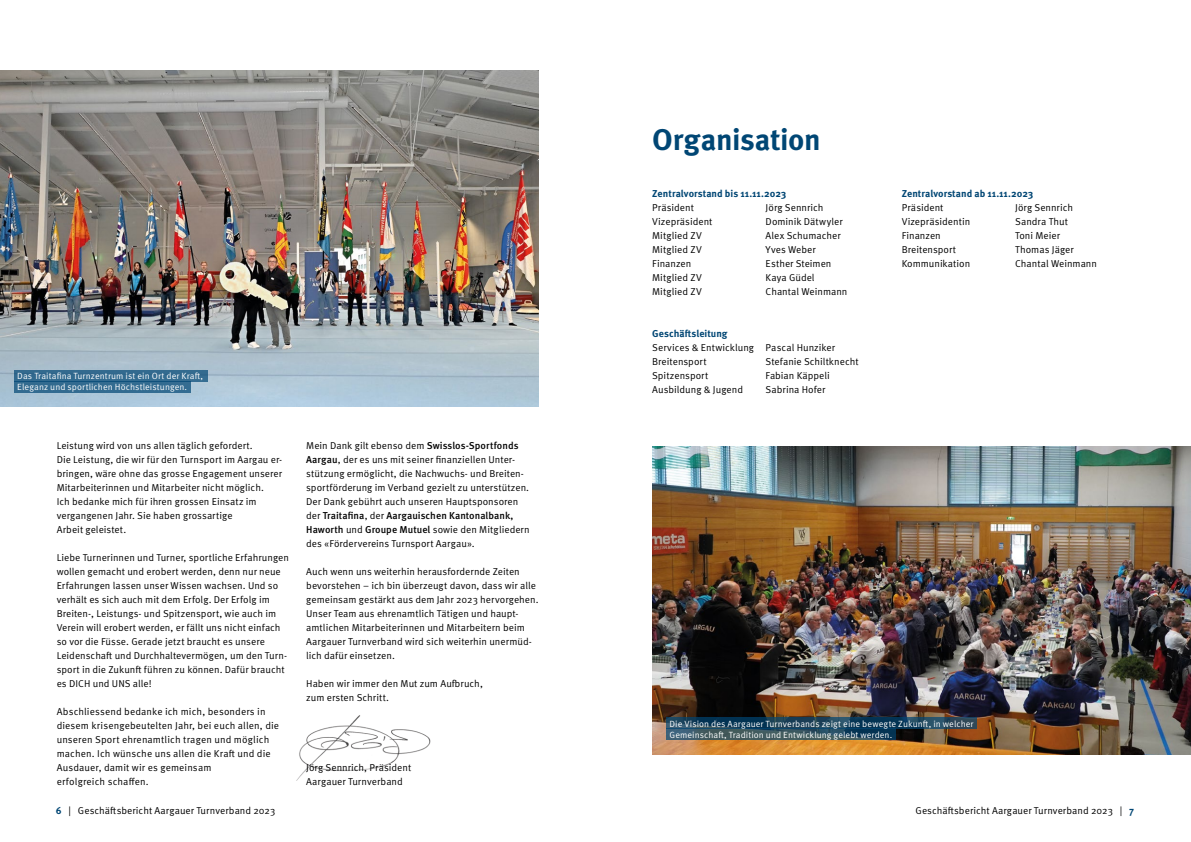
<style>
.page{position:relative;width:1191px;height:842px;background:#fff}
.page>*{position:absolute;margin:0;border:0;box-sizing:border-box;transform-origin:0 0}
.t1{font:700 30px "Meta Pro";letter-spacing:-.015em;color:#004674}
.t2{font:10px/14px "Meta Pro Norm";letter-spacing:.005em;color:#000}
.t3{font:700 10px "Meta Pro";color:#004674}
.t4{font:500 10px "Meta Pro";color:#000}
.t5{font:9px/11px "Meta Pro Norm";letter-spacing:.005em;color:#fff}
.s1{font-family:"Meta Pro";font-weight:500}
.s2{font-family:"Meta Pro Norm";font-weight:400}
.s3{font-family:"Meta Pro";font-weight:700;color:#004674}
</style>
<div class="page">
<img style="left:0;top:71px;width:539px;height:336px">
<img style="left:297px;top:715px;width:134px;height:65px">
<img style="left:652px;top:446px;width:539px;height:308px">
<div style="left:14px;top:370px;width:193px;height:11px;background:#326a8f"></div>
<div style="left:14px;top:381px;width:176px;height:12px;background:#336c91"></div>
<svg style="left:666px;top:717px;width:311px;height:12px;background:#16405b"></svg>
<svg style="left:666px;top:729px;width:229px;height:11px;background:#33535f"></svg>
<p class="t5" style="left:17px;top:370px;width:187px">Das Traitafina Turnzentrum ist ein Ort der Kraft,<br>Eleganz und sportlichen Höchstleistungen.</p>
<p class="t2" style="left:57px;top:438px;width:227px">Leistung wird von uns allen täglich gefordert.<br>Die Leistung, die wir für den Turnsport im Aargau er&shy;bringen, wäre ohne das grosse Engagement unserer Mitarbeiterinnen und Mitarbeiter nicht möglich.<br>Ich bedanke mich für ihren grossen Einsatz im vergangenen Jahr. Sie haben grossartige<br>Arbeit geleistet.</p>
<p class="t2" style="left:57px;top:550px;width:234px">Liebe Turnerinnen und Turner, sportliche Erfahrungen wollen gemacht und erobert werden, denn nur neue Erfahrungen lassen unser Wissen wachsen. Und so verhält es sich auch mit dem Erfolg. Der Erfolg im Breiten-, Leistungs- und Spitzensport, wie auch im Verein will erobert werden, er fällt uns nicht einfach so vor die Füsse. Gerade jetzt braucht es unsere Leidenschaft und Durchhaltevermögen, um den Turn&shy;sport in die Zukunft führen zu können. Dafür braucht es DICH und UNS alle!</p>
<p class="t2" style="left:57px;top:704px;width:224px">Abschliessend bedanke ich mich, besonders in diesem krisengebeutelten Jahr, bei euch allen, die unseren Sport ehrenamtlich tragen und möglich machen. Ich wünsche uns allen die Kraft und die Ausdauer, damit wir es gemeinsam<br>erfolgreich schaffen.</p>
<p class="t2" style="left:306px;top:438px;width:224px">Mein Dank gilt ebenso dem <span class="s1">Swisslos-Sportfonds Aargau</span>, der es uns mit seiner finanziellen Unter&shy;stützung ermöglicht, die Nachwuchs- und Breiten&shy;sportförderung im Verband gezielt zu unterstützen.<br>Der Dank gebührt auch unseren Hauptsponsoren</p>
<p class="t4" style="left:306px;top:508px;width:209px"><span class="s2">der</span> Traitafina<span class="s2">, der</span> Aargauischen Kantonalbank,</p>
<p class="t2" style="left:306px;top:522px;width:225px"><span class="s1">Haworth</span> und <span class="s1">Groupe Mutuel</span> sowie den Mitgliedern des «Fördervereins Turnsport Aargau».</p>
<p class="t2" style="left:306px;top:564px;width:234px">Auch wenn uns weiterhin herausfordernde Zeiten bevorstehen – ich bin überzeugt davon, dass wir alle gemeinsam gestärkt aus dem Jahr 2023 hervorgehen.<br>Unser Team aus ehrenamtlich Tätigen und haupt&shy;amtlichen Mitarbeiterinnen und Mitarbeitern beim Aargauer Turnverband wird sich weiterhin unermüd&shy;lich dafür einsetzen.</p>
<p class="t2" style="left:306px;top:676px;width:178px">Haben wir immer den Mut zum Aufbruch, zum ersten Schritt.</p>
<p class="t2" style="left:306px;top:760px;width:107px">Jörg Sennrich, Präsident<br>Aargauer Turnverband</p>
<h1 class="t1" style="left:652px;top:116px;width:170px">Organisation</h1>
<p class="t3" style="left:652px;top:186px;width:136px">Zentralvorstand bis 11.11.2023</p>
<p class="t2" style="left:652px;top:200px;width:43px">Präsident</p>
<p class="t2" style="left:765px;top:200px;width:59px">Jörg Sennrich</p>
<p class="t2" style="left:652px;top:214px;width:62px">Vizepräsident</p>
<p class="t2" style="left:765px;top:214px;width:78px">Dominik Dätwyler</p>
<p class="t2" style="left:652px;top:228px;width:51px">Mitglied ZV</p>
<p class="t2" style="left:765px;top:228px;width:77px">Alex Schumacher</p>
<p class="t2" style="left:652px;top:242px;width:51px">Mitglied ZV</p>
<p class="t2" style="left:765px;top:242px;width:52px">Yves Weber</p>
<p class="t2" style="left:652px;top:256px;width:41px">Finanzen</p>
<p class="t2" style="left:765px;top:256px;width:67px">Esther Steimen</p>
<p class="t2" style="left:652px;top:270px;width:51px">Mitglied ZV</p>
<p class="t2" style="left:765px;top:270px;width:51px">Kaya Güdel</p>
<p class="t2" style="left:652px;top:284px;width:51px">Mitglied ZV</p>
<p class="t2" style="left:765px;top:284px;width:83px">Chantal Weinmann</p>
<p class="t3" style="left:652px;top:326px;width:77px">Geschäftsleitung</p>
<p class="t2" style="left:652px;top:340px;width:184px">Services &amp; Entwicklung Pascal Hunziker<br>Breitensport</p>
<p class="t2" style="left:765px;top:354px;width:95px">Stefanie Schiltknecht</p>
<p class="t2" style="left:652px;top:368px;width:58px">Spitzensport</p>
<p class="t2" style="left:765px;top:368px;width:66px">Fabian Käppeli</p>
<p class="t2" style="left:652px;top:382px;width:92px">Ausbildung &amp; Jugend</p>
<p class="t2" style="left:765px;top:382px;width:61px">Sabrina Hofer</p>
<p class="t3" style="left:901px;top:186px;width:133px">Zentralvorstand ab 11.11.2023</p>
<p class="t2" style="left:901px;top:200px;width:43px">Präsident</p>
<p class="t2" style="left:1015px;top:200px;width:60px">Jörg Sennrich</p>
<p class="t2" style="left:901px;top:214px;width:70px">Vizepräsidentin</p>
<p class="t2" style="left:1015px;top:214px;width:54px">Sandra Thut</p>
<p class="t2" style="left:901px;top:228px;width:41px">Finanzen</p>
<p class="t2" style="left:1015px;top:228px;width:46px">Toni Meier</p>
<p class="t2" style="left:901px;top:242px;width:56px">Breitensport</p>
<p class="t2" style="left:1015px;top:242px;width:60px">Thomas Jäger</p>
<p class="t2" style="left:901px;top:256px;width:70px">Kommunikation</p>
<p class="t2" style="left:1015px;top:256px;width:83px">Chantal Weinmann</p>
<p class="t5" style="left:669px;top:717px;width:305px">Die Vision des Aargauer Turnverbands zeigt eine bewegte Zukunft, in welcher<br>Gemeinschaft, Tradition und Entwicklung gelebt werden.</p>
<p class="t2" style="left:56px;top:802px;width:221px"><span class="s3">6</span> | Geschäftsbericht Aargauer Turnverband 2023</p>
<p class="t2" style="left:915px;top:802px;width:220px">Geschäftsbericht Aargauer Turnverband 2023 | <span class="s3">7</span></p>
</div>
